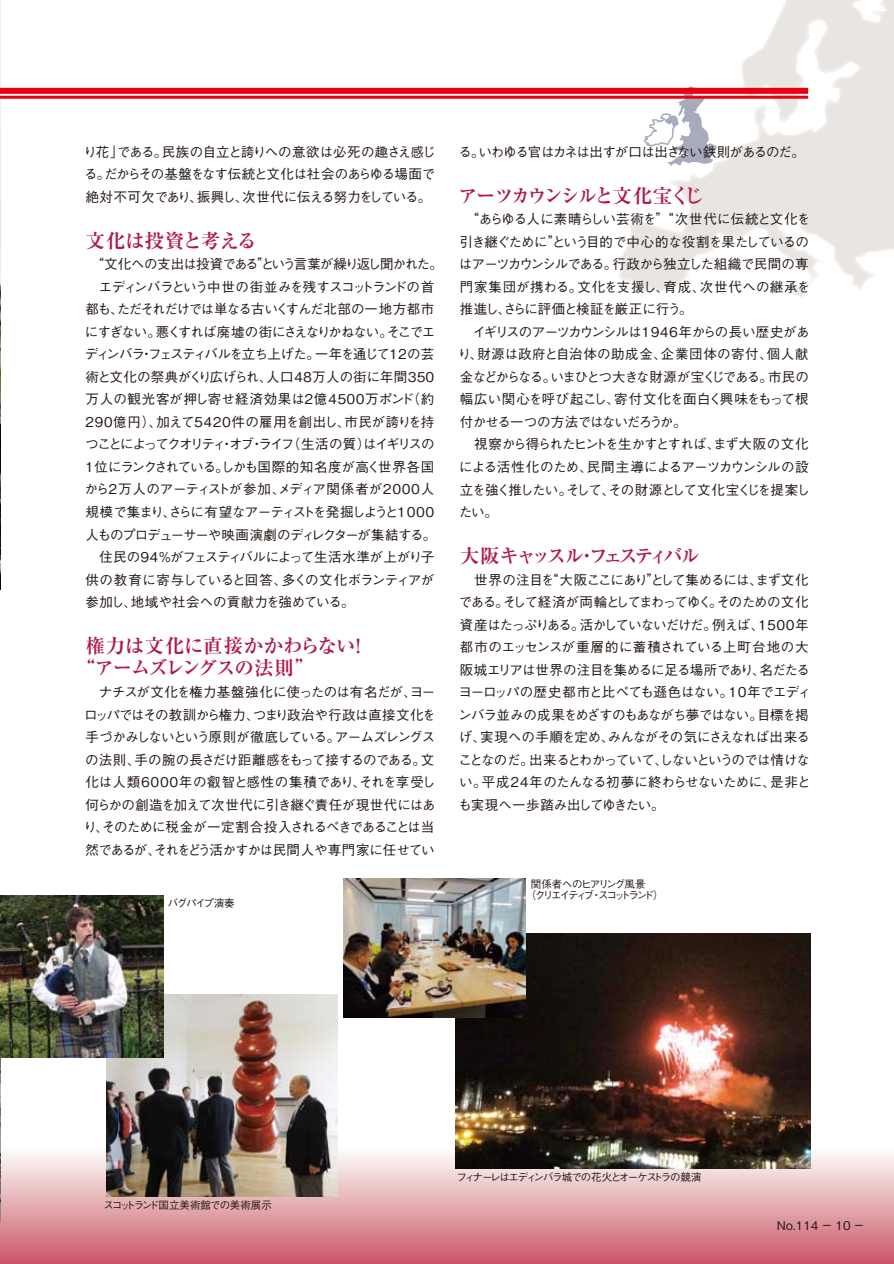
<style>
.page{position:relative;width:894px;height:1264px;background:#fff}
.page>*{position:absolute;margin:0;border:0;box-sizing:border-box;transform-origin:0 0}
.t1{font:700 19.5px/22.5px "Ryumin Pro";letter-spacing:-.015em;color:#af194a}
.t2{font:700 19.5px "Ryumin Pro";letter-spacing:-.19em;color:#af194a}
.t3{font:700 19.5px "Ryumin Pro";letter-spacing:-.11em;color:#af194a}
.t4{font:700 19.5px "Ryumin Pro";letter-spacing:-.01em;color:#af194a}
.t5{font:500 13.5px/22.5px "Gothic BBB Pro";letter-spacing:-.065em;color:#231815;text-align:justify}
.t6{font:500 13.5px/22.5px "Gothic BBB Pro";letter-spacing:-.085em;color:#231815}
.t7{font:500 12px "Gothic BBB Pro";color:#231815}
.t8{font:500 10.5px/11.2px "Gothic BBB Pro";letter-spacing:-.195em;color:#231815}
.t9{font:500 10.5px "Gothic BBB Pro";letter-spacing:-.135em;color:#231815}
.t10{font:500 10.5px "Gothic BBB Pro";letter-spacing:-.07em;color:#231815}
.t11{font:500 10.5px "Gothic BBB Pro";letter-spacing:-.11em;color:#231815}
</style>
<div class="page">
<div style="left:0;top:1131px;width:894px;height:132px;background:linear-gradient(to bottom,#fff,#cc5c6d)"></div>
<img style="left:0;top:0;width:1px;height:589px">
<svg style="left:617px;top:0;width:277px;height:297px;fill:#efebe9"></svg>
<svg style="left:643px;top:84px;width:74px;height:98px"></svg>
<hr style="left:0;top:96px;width:808px;height:3px;background:#e60012">
<div style="left:0;top:88px;width:808px;height:6px;background:#e60012"></div>
<img style="left:0;top:949px;width:1px;height:272px">
<img style="left:106px;top:994px;width:232px;height:202px">
<img style="left:455px;top:933px;width:355px;height:235px">
<img style="left:1px;top:895px;width:162px;height:162px">
<img style="left:343px;top:878px;width:183px;height:139px">
<p class="t5" style="left:83px;top:139px;width:354px">り花」である。民族の自立と誇りへの意欲は必死の趣さえ感じる。だからその基盤をなす伝統と文化は社会のあらゆる場面で絶対不可欠であり、振興し、次世代に伝える努力をしている。</p>
<p class="t4" style="left:85px;top:225px;width:173px">文化は投資と考える</p>
<p class="t6" style="left:83px;top:251px;width:361px">　“文化への支出は投資である”という言葉が繰り返し聞かれた。　エディンバラという中世の街並みを残すスコットランドの首都も、ただそれだけでは単なる古いくすんだ北部の一地方都市にすぎない。悪くすれば廃墟の街にさえなりかねない。そこでエディンバラ・フェスティバルを立ち上げた。一年を通じて１２の芸術と文化の祭典がくり広げられ、人口４８万人の街に年間３５０万人の観光客が押し寄せ経済効果は２億４５００万ポンド（約290億円）、加えて５４２０件の雇用を創出し、市民が誇りを持つことによってクオリティ・オブ・ライフ（生活の質）はイギリスの１位にランクされている。しかも国際的知名度が高く世界各国から２万人のアーティストが参加、メディア関係者が２０００人規模で集まり、さらに有望なアーティストを発掘しようと１０００人ものプロデューサーや映画演劇のディレクターが集結する。　住民の９４％がフェスティバルによって生活水準が上がり子供の教育に寄与していると回答、多くの文化ボランティアが参加し、地域や社会への貢献力を強めている。</p>
<p class="t1" style="left:76px;top:633px;width:294px;text-indent:10px">権力は文化に直接かかわらない！“アームズレングスの法則”</p>
<p class="t5" style="left:83px;top:679px;width:354px">　ナチスが文化を権力基盤強化に使ったのは有名だが、ヨーロッパではその教訓から権力、つまり政治や行政は直接文化を手づかみしないという原則が徹底している。アームズレングスの法則、手の腕の長さだけ距離感をもって接するのである。文化は人類６０００年の叡智と感性の集積であり、それを享受し何らかの創造を加えて次世代に引き継ぐ責任が現世代にはあり、そのために税金が一定割合投入されるべきであることは当然であるが、それをどう活かすかは民間人や専門家に任せてい</p>
<p class="t11" style="left:168px;top:894px;width:69px">バグパイプ演奏</p>
<p class="t5" style="left:458px;top:139px;width:348px">る。いわゆる官はカネは出すが口は出さない鉄則があるのだ。</p>
<p class="t3" style="left:458px;top:180px;width:246px">アーツカウンシルと文化宝くじ</p>
<p class="t5" style="left:458px;top:206px;width:354px;text-align:left">　“あらゆる人に素晴らしい芸術を”“次世代に伝統と文化を引き継ぐために”という目的で中心的な役割を果たしているのはアーツカウンシルである。行政から独立した組織で民間の専門家集団が携わる。文化を支援し、育成、次世代への継承を推進し、さらに評価と検証を厳正に行う。<br>　イギリスのアーツカウンシルは１９４６年からの長い歴史があり、財源は政府と自治体の助成金、企業団体の寄付、個人献金などからなる。いまひとつ大きな財源が宝くじである。市民の幅広い関心を呼び起こし、寄付文化を面白く興味をもって根付かせる一つの方法ではないだろうか。<br>　視察から得られたヒントを生かすとすれば、まず大阪の文化による活性化のため、民間主導によるアーツカウンシルの設立を強く推したい。そして、その財源として文化宝くじを提案したい。</p>
<p class="t2" style="left:460px;top:540px;width:242px">大阪キャッスル・フェスティバル</p>
<p class="t5" style="left:458px;top:566px;width:355px;text-align:left">　世界の注目を“大阪ここにあり”として集めるには、まず文化である。そして経済が両輪としてまわってゆく。そのための文化資産はたっぷりある。活かしていないだけだ。例えば、１５００年都市のエッセンスが重層的に蓄積されている上町台地の大阪城エリアは世界の注目を集めるに足る場所であり、名だたるヨーロッパの歴史都市と比べても遜色はない。１０年でエディンバラ並みの成果をめざすのもあながち夢ではない。目標を掲げ、実現への手順を定め、みんながその気にさえなれば出来ることなのだ。出来るとわかっていて、しないというのでは情けない。平成２４年のたんなる初夢に終わらせないために、是非とも実現へ一歩踏み出してゆきたい。</p>
<p class="t8" style="left:525px;top:877px;width:139px;text-indent:5px">関係者へのヒアリング風景<br>（クリエイティブ・スコットランド）</p>
<p class="t10" style="left:103px;top:1196px;width:170px">スコットランド国立美術館での美術展示</p>
<p class="t9" style="left:456px;top:1168px;width:246px">フィナーレはエディンバラ城での花火とオーケストラの競演</p>
<p class="t7" style="left:777px;top:1215px;width:88px">No.114 一 10 一</p>
</div>
